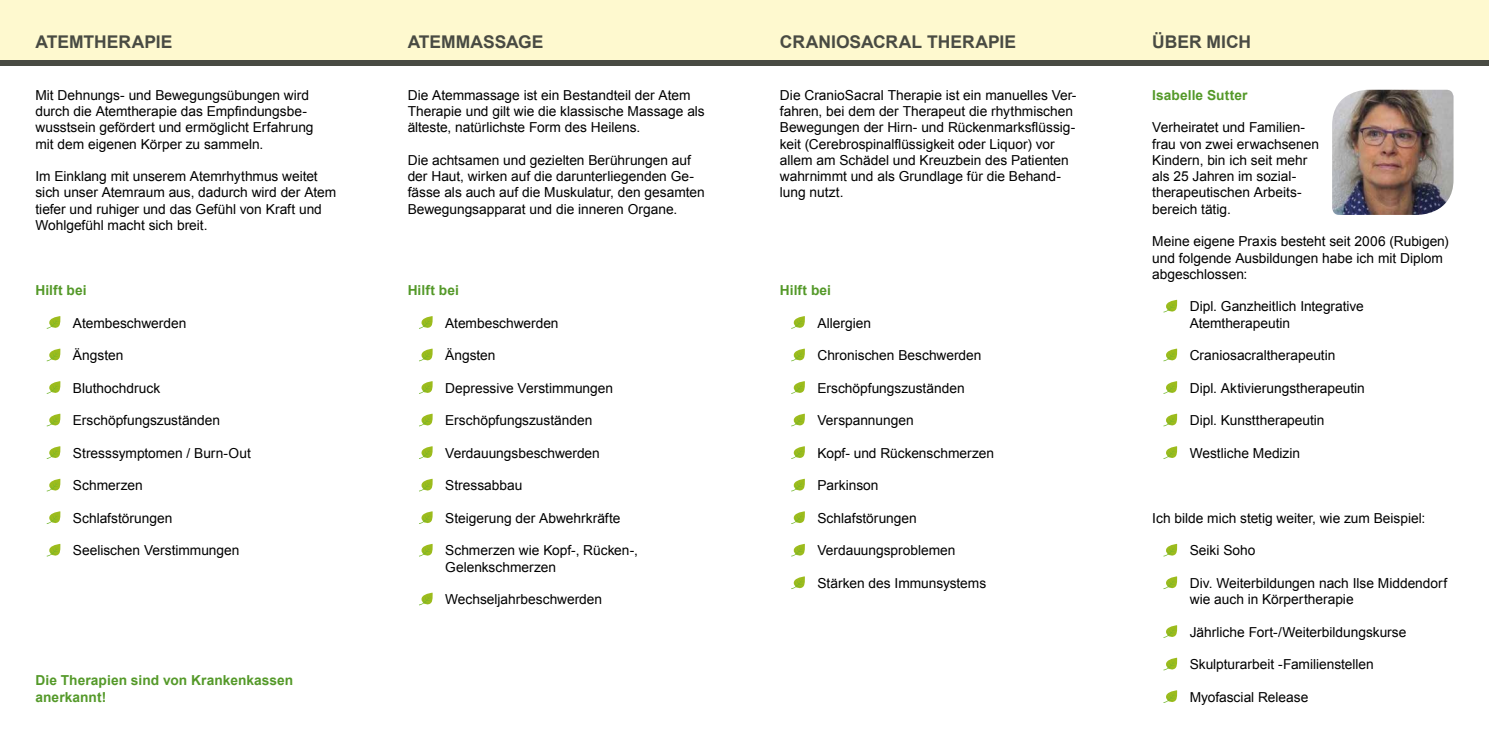
<style>
.page{position:relative;width:1489px;height:745px;background:#fff}
.page>*{position:absolute;margin:0;border:0;box-sizing:border-box;transform-origin:0 0}
.t1{font:700 17.5px "Arial";color:#494b43}
.t2{font:13.75px/16.2px "Arial";color:#000}
.t3{font:700 13.75px/16.2px "Arial";letter-spacing:.005em;color:#549929}
</style>
<div class="page">
<div style="left:0;top:0;width:1488px;height:60px;background:#fef9cf"></div>
<div style="left:0;top:60px;width:1488px;height:6px;background:#494b43"></div>
<svg style="left:1163px;top:299px;width:14px;height:14px"></svg>
<svg style="left:1163px;top:348px;width:14px;height:14px"></svg>
<svg style="left:1163px;top:381px;width:14px;height:13px"></svg>
<svg style="left:1163px;top:413px;width:14px;height:14px"></svg>
<svg style="left:1163px;top:446px;width:14px;height:13px"></svg>
<svg style="left:1163px;top:543px;width:14px;height:14px"></svg>
<svg style="left:1163px;top:576px;width:14px;height:13px"></svg>
<svg style="left:1163px;top:625px;width:14px;height:13px"></svg>
<svg style="left:1163px;top:657px;width:14px;height:13px"></svg>
<svg style="left:1163px;top:690px;width:14px;height:13px"></svg>
<svg style="left:791px;top:316px;width:14px;height:13px"></svg>
<svg style="left:791px;top:348px;width:14px;height:14px"></svg>
<svg style="left:791px;top:381px;width:14px;height:13px"></svg>
<svg style="left:791px;top:413px;width:14px;height:14px"></svg>
<svg style="left:791px;top:446px;width:14px;height:13px"></svg>
<svg style="left:791px;top:478px;width:14px;height:14px"></svg>
<svg style="left:791px;top:511px;width:14px;height:13px"></svg>
<svg style="left:791px;top:543px;width:14px;height:14px"></svg>
<svg style="left:791px;top:576px;width:14px;height:13px"></svg>
<svg style="left:419px;top:316px;width:14px;height:13px"></svg>
<svg style="left:419px;top:348px;width:14px;height:14px"></svg>
<svg style="left:419px;top:381px;width:14px;height:13px"></svg>
<svg style="left:419px;top:413px;width:14px;height:14px"></svg>
<svg style="left:419px;top:446px;width:14px;height:13px"></svg>
<svg style="left:419px;top:478px;width:14px;height:14px"></svg>
<svg style="left:419px;top:511px;width:14px;height:13px"></svg>
<svg style="left:419px;top:543px;width:14px;height:14px"></svg>
<svg style="left:419px;top:592px;width:14px;height:13px"></svg>
<svg style="left:47px;top:316px;width:14px;height:13px"></svg>
<svg style="left:47px;top:348px;width:14px;height:14px"></svg>
<svg style="left:47px;top:381px;width:14px;height:13px"></svg>
<svg style="left:47px;top:413px;width:14px;height:14px"></svg>
<svg style="left:47px;top:446px;width:14px;height:13px"></svg>
<svg style="left:47px;top:478px;width:14px;height:14px"></svg>
<svg style="left:47px;top:511px;width:14px;height:13px"></svg>
<svg style="left:47px;top:543px;width:14px;height:14px"></svg>
<img style="left:1332px;top:90px;width:121px;height:125px">
<p class="t1" style="left:35px;top:30px;width:138px">ATEMTHERAPIE</p>
<p class="t1" style="left:407px;top:30px;width:137px">ATEMMASSAGE</p>
<p class="t1" style="left:780px;top:30px;width:238px">CRANIOSACRAL THERAPIE</p>
<p class="t1" style="left:1152px;top:30px;width:100px">ÜBER MICH</p>
<p class="t2" style="left:35px;top:87px;width:280px">Mit Dehnungs- und Bewegungsübungen wird durch die Atemtherapie das Empfindungsbe&shy;wusstsein gefördert und ermöglicht Erfahrung mit dem eigenen Körper zu sammeln.</p>
<p class="t2" style="left:35px;top:168px;width:302px">Im Einklang mit unserem Atemrhythmus weitet sich unser Atemraum aus, dadurch wird der Atem tiefer und ruhiger und das Gefühl von Kraft und Wohlgefühl macht sich breit.</p>
<p class="t3" style="left:35px;top:282px;width:53px">Hilft bei</p>
<p class="t2" style="left:73px;top:314px;width:115px">Atembeschwerden</p>
<p class="t2" style="left:73px;top:347px;width:52px">Ängsten</p>
<p class="t2" style="left:73px;top:379px;width:89px">Bluthochdruck</p>
<p class="t2" style="left:73px;top:412px;width:149px">Erschöpfungszuständen</p>
<p class="t2" style="left:73px;top:444px;width:179px">Stresssymptomen / Burn-Out</p>
<p class="t2" style="left:73px;top:477px;width:71px">Schmerzen</p>
<p class="t2" style="left:73px;top:509px;width:101px">Schlafstörungen</p>
<p class="t2" style="left:73px;top:542px;width:168px">Seelischen Verstimmungen</p>
<p class="t3" style="left:35px;top:672px;width:259px">Die Therapien sind von Krankenkassen anerkannt!</p>
<p class="t2" style="left:407px;top:87px;width:299px">Die Atemmassage ist ein Bestandteil der Atem<br>Therapie und gilt wie die klassische Massage als älteste, natürlichste Form des Heilens.</p>
<p class="t2" style="left:407px;top:152px;width:298px">Die achtsamen und gezielten Berührungen auf der Haut, wirken auf die darunterliegenden Ge&shy;fässe als auch auf die Muskulatur, den gesamten Bewegungsapparat und die inneren Organe.</p>
<p class="t3" style="left:407px;top:282px;width:53px">Hilft bei</p>
<p class="t2" style="left:445px;top:314px;width:115px">Atembeschwerden</p>
<p class="t2" style="left:445px;top:347px;width:52px">Ängsten</p>
<p class="t2" style="left:445px;top:379px;width:169px">Depressive Verstimmungen</p>
<p class="t2" style="left:445px;top:412px;width:149px">Erschöpfungszuständen</p>
<p class="t2" style="left:445px;top:444px;width:156px">Verdauungsbeschwerden</p>
<p class="t2" style="left:445px;top:477px;width:79px">Stressabbau</p>
<p class="t2" style="left:445px;top:509px;width:177px">Steigerung der Abwehrkräfte</p>
<p class="t2" style="left:445px;top:542px;width:194px">Schmerzen wie Kopf-, Rücken-,<br>Gelenkschmerzen</p>
<p class="t2" style="left:445px;top:591px;width:158px">Wechseljahrbeschwerden</p>
<p class="t2" style="left:780px;top:87px;width:298px">Die CranioSacral Therapie ist ein manuelles Ver&shy;fahren, bei dem der Therapeut die rhythmischen Bewegungen der Hirn- und Rückenmarksflüssig&shy;keit (Cerebrospinalflüssigkeit oder Liquor) vor allem am Schädel und Kreuzbein des Patienten wahrnimmt und als Grundlage für die Behand&shy;lung nutzt.</p>
<p class="t3" style="left:780px;top:282px;width:53px">Hilft bei</p>
<p class="t2" style="left:817px;top:314px;width:55px">Allergien</p>
<p class="t2" style="left:817px;top:347px;width:165px">Chronischen Beschwerden</p>
<p class="t2" style="left:817px;top:379px;width:149px">Erschöpfungszuständen</p>
<p class="t2" style="left:817px;top:412px;width:98px">Verspannungen</p>
<p class="t2" style="left:817px;top:444px;width:178px">Kopf- und Rückenschmerzen</p>
<p class="t2" style="left:817px;top:477px;width:63px">Parkinson</p>
<p class="t2" style="left:817px;top:509px;width:101px">Schlafstörungen</p>
<p class="t2" style="left:817px;top:542px;width:140px">Verdauungsproblemen</p>
<p class="t2" style="left:817px;top:574px;width:170px">Stärken des Immunsystems</p>
<p class="t3" style="left:1152px;top:87px;width:97px">Isabelle Sutter</p>
<p class="t2" style="left:1152px;top:119px;width:168px">Verheiratet und Familien&shy;frau von zwei erwachsenen<br>Kindern, bin ich seit mehr als 25 Jahren im sozial&shy;therapeutischen Arbeits&shy;bereich tätig.</p>
<p class="t2" style="left:1152px;top:233px;width:298px">Meine eigene Praxis besteht seit 2006 (Rubigen) und folgende Ausbildungen habe ich mit Diplom abgeschlossen:</p>
<p class="t2" style="left:1189px;top:298px;width:176px">Dipl. Ganzheitlich Integrative<br>Atemtherapeutin</p>
<p class="t2" style="left:1189px;top:347px;width:147px">Craniosacraltherapeutin</p>
<p class="t2" style="left:1189px;top:379px;width:177px">Dipl. Aktivierungstherapeutin</p>
<p class="t2" style="left:1189px;top:412px;width:136px">Dipl. Kunsttherapeutin</p>
<p class="t2" style="left:1189px;top:444px;width:112px">Westliche Medizin</p>
<p class="t2" style="left:1152px;top:509px;width:275px">Ich bilde mich stetig weiter, wie zum Beispiel:</p>
<p class="t2" style="left:1189px;top:542px;width:67px">Seiki Soho</p>
<p class="t2" style="left:1189px;top:574px;width:259px">Div. Weiterbildungen nach Ilse Middendorf wie auch in Körpertherapie</p>
<p class="t2" style="left:1189px;top:623px;width:218px">Jährliche Fort-/Weiterbildungskurse</p>
<p class="t2" style="left:1189px;top:656px;width:186px">Skulpturarbeit -Familienstellen</p>
<p class="t2" style="left:1189px;top:688px;width:120px">Myofascial Release</p>
</div>
